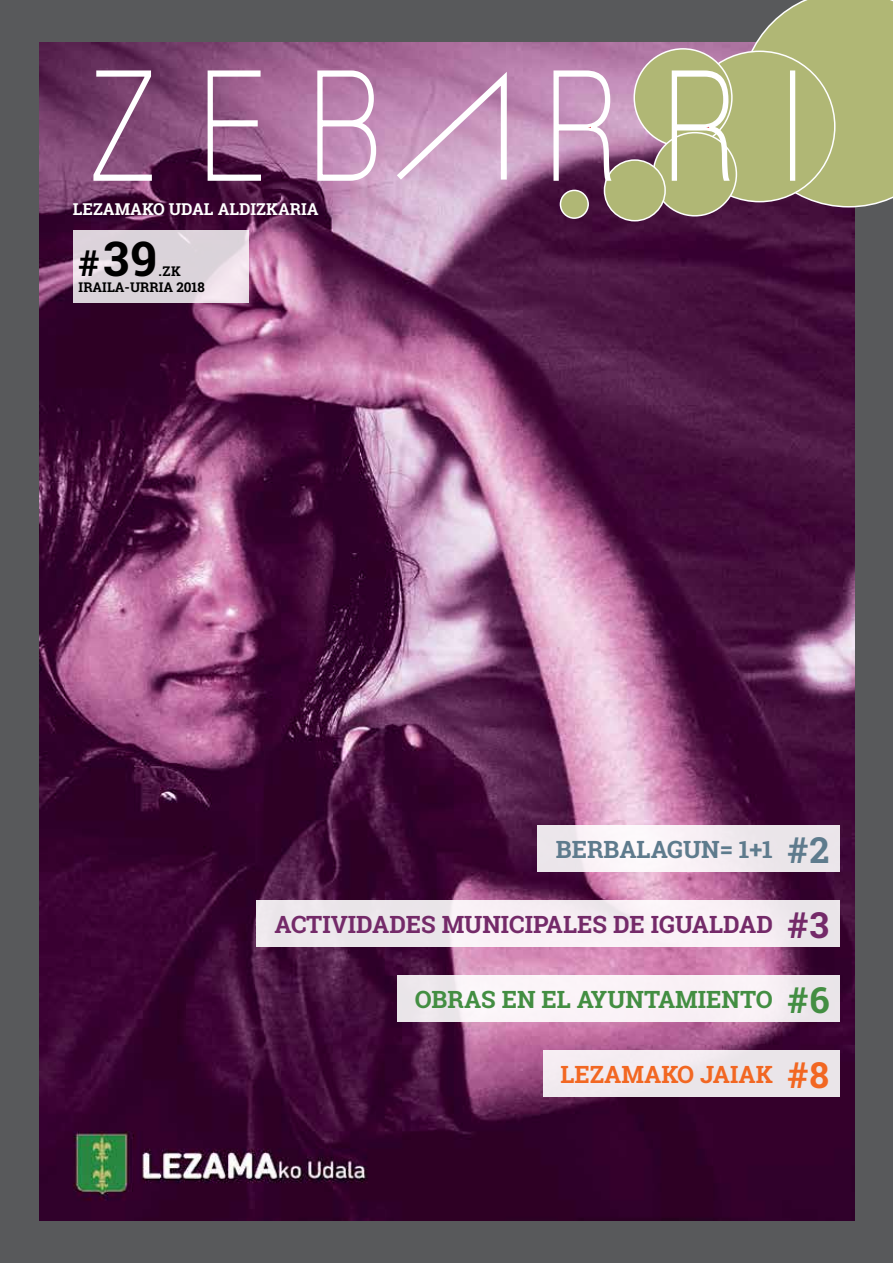
<style>
.page{position:relative;width:893px;height:1263px;background:#fff}
.page>*{position:absolute;margin:0;border:0;box-sizing:border-box;transform-origin:0 0}
.t1{font:700 48px "Roboto Slab";color:#000}
.t2{font:700 24px "Roboto Slab";color:#742a69}
.t3{font:700 24px "Roboto Slab";color:#438e42}
.t4{font:700 24px "Roboto Slab";color:#5e7b8d}
.t5{font:700 24px "Roboto Slab";color:#f26722}
.t6{font:700 16.5px "Roboto Slab";color:#fff}
.t7{font:700 13.5px/16.2px "Roboto Slab";color:#000}
.s1{font-size:36px}
</style>
<div class="page">
<div style="left:0;top:0;width:893px;height:43px;background:#58595b"></div>
<div style="left:0;top:1221px;width:893px;height:42px;background:#58595b"></div>
<div style="left:0;top:0;width:42px;height:1263px;background:#58595b"></div>
<div style="left:851px;top:0;width:42px;height:1263px;background:#58595b"></div>
<img style="left:40px;top:42px;width:815px;height:1178px">
<svg style="left:73px;top:230px;width:176px;height:72px;background:#dfd6de"></svg>
<svg style="left:740px;top:0;width:153px;height:208px;background:#a6aa73"></svg>
<div style="left:684px;top:51px;width:151px;height:151px;background:#b0b775;border-radius:50%"></div>
<div style="left:634px;top:49px;width:98px;height:97px;background:#b0b775;border-radius:50%"></div>
<div style="left:653px;top:133px;width:83px;height:83px;background:#b0b775;border-radius:50%"></div>
<div style="left:604px;top:160px;width:61px;height:61px;background:#b0b775;border-radius:50%"></div>
<div style="left:604px;top:159px;width:62px;height:62px;border:2px solid #fff;border-radius:50%"></div>
<div style="left:560px;top:190px;width:28px;height:28px;background:#b0b775;border-radius:50%"></div>
<div style="left:560px;top:190px;width:29px;height:29px;border:2px solid #fff;border-radius:50%"></div>
<svg style="left:92px;top:69px;width:61px;height:113px"></svg>
<svg style="left:206px;top:69px;width:57px;height:113px"></svg>
<svg style="left:316px;top:69px;width:62px;height:114px"></svg>
<svg style="left:552px;top:69px;width:62px;height:113px"></svg>
<svg style="left:670px;top:69px;width:63px;height:112px"></svg>
<div style="left:790px;top:70px;width:5px;height:111px;background:#fff"></div>
<svg style="left:393px;top:65px;width:117px;height:119px;background:#c99cc0"></svg>
<div style="left:537px;top:825px;width:303px;height:47px;background:linear-gradient(to right,#f9f3f7,#ede7eb)"></div>
<div style="left:257px;top:900px;width:583px;height:47px;background:#f4ecf1"></div>
<div style="left:398px;top:975px;width:442px;height:47px;background:linear-gradient(to right,#f7f1f5,#f6eef3)"></div>
<div style="left:543px;top:1050px;width:297px;height:47px;background:#ebe6ea"></div>
<p class="t6" style="left:73px;top:197px;width:247px">LEZAMAKO UDAL ALDIZKARIA</p>
<h1 class="t1" style="left:79px;top:226px;width:80px"><span class="s1">#</span>39</h1>
<p class="t7" style="left:79px;top:263px;width:128px;text-indent:80px">.ZK<br>IRAILA-URRIA 2018</p>
<p class="t4" style="left:556px;top:833px;width:275px">BERBALAGUN= 1+1 <span class="s1">#2</span></p>
<p class="t2" style="left:274px;top:908px;width:556px">ACTIVIDADES MUNICIPALES DE IGUALDAD <span class="s1">#3</span></p>
<p class="t3" style="left:415px;top:983px;width:416px">OBRAS EN EL AYUNTAMIENTO <span class="s1">#6</span></p>
<p class="t5" style="left:560px;top:1058px;width:270px">LEZAMAKO JAIAK <span class="s1">#8</span></p>
</div>
